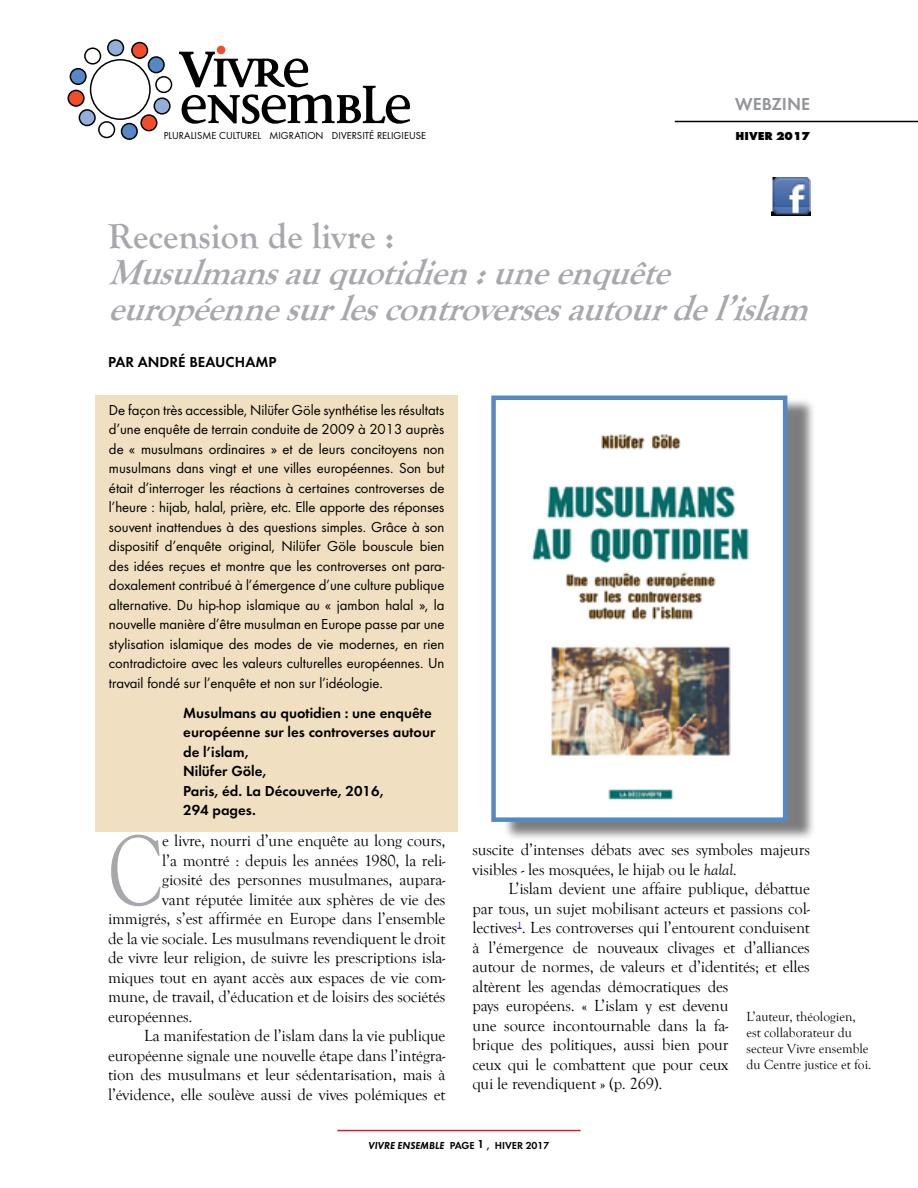
<style>
.page{position:relative;width:918px;height:1188px;background:#fff}
.page>*{position:absolute;margin:0;border:0;box-sizing:border-box;transform-origin:0 0}
.t1{font:103.35px "Goudy Old Style T";color:#a8a7ad;scale:.75 1}
.t2{font:italic 700 36px/36px "Goudy Old Style T";color:#a8a7ad}
.t3{font:700 36px "Goudy Old Style T";color:#a8a7ad}
.t4{font:18px "Futura Dem";color:#939598}
.t5{font:16.5px/19.5px "Goudy Old Style T";letter-spacing:-.01em;color:#000}
.t6{font:15px/19.5px "Futura Boo";color:#000;text-align:justify}
.t7{font:15px/19.5px "Futura Dem";color:#000}
.t8{font:13.5px/16.2px "Goudy Old Style T";color:#000}
.t9{font:700 expanded 12px "Futura";color:#000}
.t10{font:10.5px "Futura Boo";letter-spacing:.01em;color:#000}
.t11{font:10.5px "Futura Dem";color:#000}
.s1{font-style:italic}
.s2{font-family:"Futura Dem Obl"}
.s3{font-size:12px}
</style>
<div class="page">
<div style="left:217px;top:46px;width:8px;height:8px;background:#f04e29;border-radius:50%"></div>
<svg style="left:179px;top:52px;width:231px;height:72px"></svg>
<svg style="left:68px;top:39px;width:104px;height:101px"></svg>
<hr style="left:675px;top:121px;width:243px;height:1px;background:#000">
<hr style="left:337px;top:1130px;width:244px;height:1px;background:#e11b22">
<div style="left:95px;top:395px;width:363px;height:437px;background:#f0e0c1"></div>
<div style="left:504px;top:398px;width:312px;height:443px;background:#000;opacity:.51"></div>
<img style="left:504px;top:401px;width:278px;height:416px">
<div style="left:491px;top:396px;width:296px;height:426px;border:4px solid #5688c7"></div>
<img style="left:772px;top:178px;width:38px;height:38px">
<p class="t10" style="left:164px;top:129px;width:264px">Pluralisme culturel migration diversité religieuse</p>
<p class="t4" style="left:735px;top:94px;width:76px">WEBZINE</p>
<p class="t9" style="left:735px;top:129px;width:76px">HIVER 2017</p>
<h2 class="t3" style="left:108px;top:216px;width:288px">Recension de livre :</h2>
<h2 class="t2" style="left:108px;top:255px;width:716px">Musulmansauquotidien :uneenquête européennesurlescontroversesautourdel’islam</h2>
<p class="t7" style="left:108px;top:352px;width:168px">par ANDRÉ BEAUCHAMP</p>
<p class="t6" style="left:109px;top:400px;width:337px">De façon très accessible, N ilüfer Göle synthétise les résultats d’une enquête de terrain conduite de 2009 à 2013 auprès de « musulmans ordinaires » et de leurs concitoyens non musulmans dans vingt et une villes européennes. Son but était d’interroger les réactions à certaines controverses de l’heure : hijab, halal, prière, etc. Elle apporte des réponses souvent inattendues à des questions simples. Grâce à son dispositif d’enquête original, N ilüfer Göle bouscule bien des idées reçues et montre que les controverses ont para&shy;doxalement contribué à l’émergence d’une culture publique alternative. Du hip-hop islamique au « jambon halal », la nouvelle manière d’être musulman en Europe passe par une stylisation islamique des modes de vie modernes, en rien contradictoire avec les valeurs culturelles européennes. U n travail fondé sur l’enquête et non sur l’idéologie.</p>
<p class="t7" style="left:183px;top:703px;width:254px">Musulmans au quotidien : une enquête européenne sur les controverses autour de l’islam,<br>Nilüfer Göle,<br>Paris, éd. La Découverte, 2016,<br>294 pages.</p>
<h1 class="t1" style="left:108px;top:814px;width:75px">C</h1>
<p class="t5" style="left:162px;top:832px;width:285px">e livre, nourri d’une enquête au long cours,</p>
<p class="t5" style="left:162px;top:851px;width:285px">l’a montré : depuis les années 1980, la reli-</p>
<p class="t5" style="left:162px;top:871px;width:285px">giosité des personnes musulmanes, aupara-</p>
<p class="t5" style="left:162px;top:890px;width:285px">vant réputée limitée aux sphères de vie des</p>
<p class="t5" style="left:108px;top:910px;width:339px">immigrés, s’est affirmée en Europe dans l’ensemble</p>
<p class="t5" style="left:108px;top:929px;width:339px">de la vie sociale. Les musulmans revendiquent le droit</p>
<p class="t5" style="left:108px;top:949px;width:339px">de vivre leur religion, de suivre les prescriptions isla-</p>
<p class="t5" style="left:108px;top:968px;width:339px">miques tout en ayant accès aux espaces de vie com-</p>
<p class="t5" style="left:108px;top:988px;width:339px">mune, de travail, d’éducation et de loisirs des sociétés</p>
<p class="t5" style="left:108px;top:1007px;width:86px">européennes.</p>
<p class="t5" style="left:144px;top:1027px;width:303px">La manifestation de l’islam dans la vie publique</p>
<p class="t5" style="left:108px;top:1046px;width:339px">européenne signale une nouvelle étape dans l’intégra-</p>
<p class="t5" style="left:108px;top:1066px;width:339px">tion des musulmans et leur sédentarisation, mais à</p>
<p class="t5" style="left:108px;top:1085px;width:339px">l’évidence, elle soulève aussi de vives polémiques et</p>
<p class="t5" style="left:472px;top:840px;width:339px">suscite d’intenses débats avec ses symboles majeurs visibles - les mosquées, le hijab ou le <span class="s1">halal</span>.</p>
<p class="t5" style="left:472px;top:879px;width:339px;text-indent:36px">L’islam devient une affaire publique, débattue par tous, un sujet mobilisant acteurs et passions col&shy;lectives<sup>1</sup>. Les controverses qui l’entourent conduisent à l’émergence de nouveaux clivages et d’alliances autour de normes, de valeurs et d’identités; et elles altèrent les agendas démocratiques des<br>pays européens. « L’islam y est devenu<br>une source incontournable dans la fa-<br>brique des politiques, aussi bien pour<br>ceux qui le combattent que pour ceux<br>qui le revendiquent » (p. 269).</p>
<p class="t8" style="left:747px;top:1008px;width:127px">L’auteur, théologien, est collaborateur du secteur Vivre ensemble du Centre justice et foi.</p>
<p class="t11" style="left:368px;top:1139px;width:183px"><span class="s2">VIVRE ENSEMBLE</span> page <span class="s3">1</span> , hiver 2017</p>
</div>
